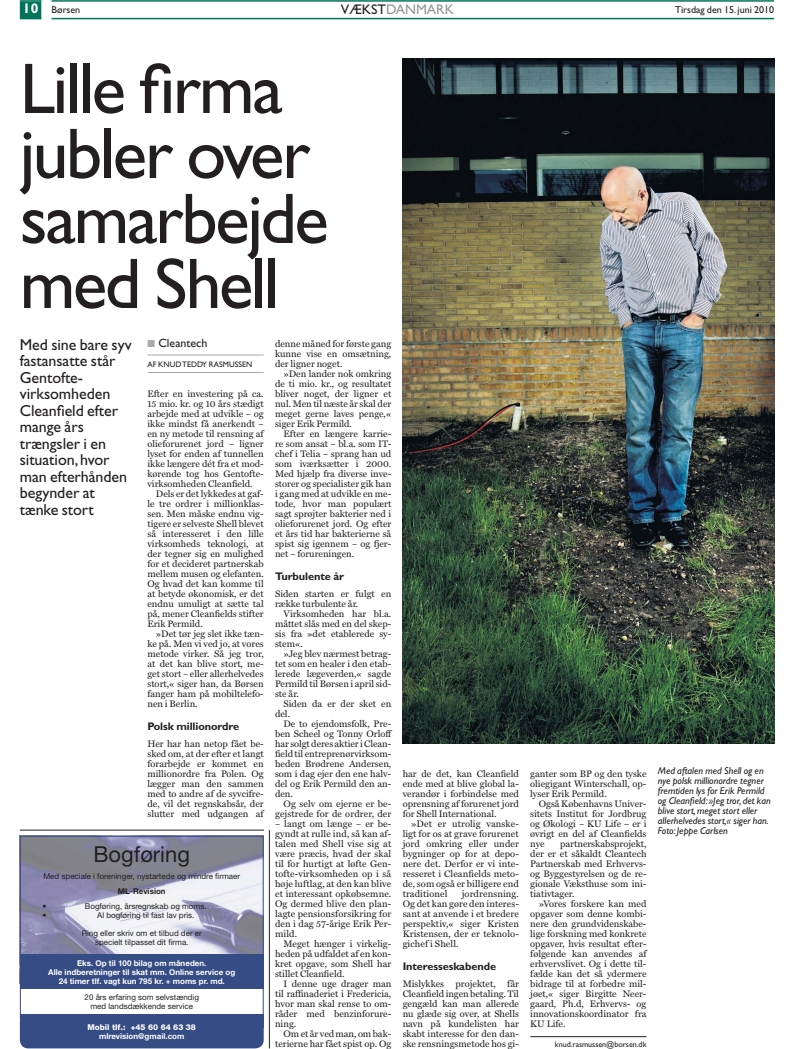
<style>
.page{position:relative;width:794px;height:1049px;background:#fff}
.page>*{position:absolute;margin:0;border:0;box-sizing:border-box;transform-origin:0 0}
.t1{font:72px/65px "Gill Sans";letter-spacing:-.035em;color:#231f20}
.t2{font:22px "Helvetica Neue";color:#231f20}
.t3{font:16px/16.5px "Gill Sans";letter-spacing:-.005em;color:#231f20}
.t4{font:14px "Gill Sans";color:#939598}
.t5{font:12px "Gill Sans";color:#231f20}
.t6{font:700 11px "Gill Sans";letter-spacing:-.01em;color:#231f20}
.t7{font:italic 10px/10px "Gill Sans";color:#231f20}
.t8{font:10px "Gill Sans";color:#231f20}
.t9{font:10px "Zapf Dingbats";color:#a7a9ac}
.t10{font:9.5px/10px "Miller Text";color:#231f20;text-align:justify}
.t11{font:8px/9px "Helvetica Neue";color:#231f20;text-align:center}
.t12{font:700 8px/9px "Helvetica Neue";color:#fff;text-align:center}
.t13{font:8px "Gill Sans";color:#231f20}
.t14{font:800 8px "Helvetica Neue";color:#fff}
.t15{font:700 8px "Helvetica Neue";color:#231f20}
.s1{font-weight:700;font-size:14px;color:#fff}
.s2{color:#231f20}
</style>
<div class="page">
<div style="left:20px;top:2px;width:22px;height:17px;background:#007559"></div>
<hr style="left:20px;top:0;width:754px;height:2px;background:#007559">
<hr style="left:20px;top:18px;width:754px;height:1px;background:#007559">
<div style="left:42px;top:0;width:10px;height:21px;background:#fff"></div>
<hr style="left:147px;top:355px;width:117px;height:1px;background:#a7a9ac">
<hr style="left:147px;top:372px;width:117px;height:1px;background:#a7a9ac">
<hr style="left:530px;top:1036px;width:116px;height:1px;background:#231f20">
<hr style="left:20px;top:830px;width:244px;height:1px;background:#231f20">
<hr style="left:269px;top:830px;width:1px;height:218px;background:#231f20">
<img style="left:403px;top:59px;width:371px;height:685px">
<svg style="left:20px;top:836px;width:244px;height:178px"></svg>
<div style="left:20px;top:954px;width:244px;height:34px;background:#354c84"></div>
<div style="left:20px;top:1014px;width:244px;height:34px;background:#354c84;border-radius:9px"></div>
<div style="left:20px;top:1014px;width:244px;height:13px;background:#354c84"></div>
<p class="t8" style="left:23px;top:6px;width:59px"><span class="s1">10</span> Børsen</p>
<p class="t8" style="left:675px;top:6px;width:101px">Tirsdag den 15. juni 2010</p>
<h3 class="t4" style="left:341px;top:5px;width:114px"><span class="s2">VÆKST</span>DANMARK</h3>
<h1 class="t1" style="left:20px;top:64px;width:310px">Lille firma jubler over samarbejde med Shell</h1>
<h3 class="t3" style="left:20px;top:338px;width:113px">Med sine bare syv fastansatte står<br>Gentofte&shy;virksomheden<br>Cleanfield efter mange års trængsler i en situation, hvor man efterhånden begynder at tænke stort</h3>
<p class="t5" style="left:158px;top:339px;width:50px">Cleantech</p>
<p class="t13" style="left:147px;top:361px;width:106px">AF KNUD TEDDY RASMUSSEN</p>
<p class="t10" style="left:147px;top:389px;width:118px">Efter en investering på ca.<br>15 mio. kr. og 10 års stædigt arbejde med at udvikle – og ikke mindst få anerkendt – en ny metode til rensning af olieforurenet jord – ligner lyset for enden af tunnellen ikke længere dét fra et mod&shy;kørende tog hos Gentofte&shy;virksomheden Cleanfield.</p>
<p class="t10" style="left:147px;top:489px;width:118px;text-indent:9px">Dels er det lykkedes at gaf&shy;le tre ordrer i millionklas&shy;sen. Men måske endnu vig&shy;tigere er selveste Shell blevet så interesseret i den lille virksomheds teknologi, at der tegner sig en mulighed for et decideret partnerskab mellem musen og elefanten.<br>Og hvad det kan komme til at betyde økonomisk, er det endnu umuligt at sætte tal på, mener Cleanfields stifter Erik Permild.</p>
<p class="t10" style="left:147px;top:629px;width:118px;text-indent:9px">»Det tør jeg slet ikke tæn&shy;ke på. Men vi ved jo, at vores metode virker. Så jeg tror, at det kan blive stort, me&shy;get stort – eller allerhelvedes stort,« siger han, da Børsen fanger ham på mobiltelefo&shy;nen i Berlin.</p>
<p class="t6" style="left:147px;top:723px;width:93px">Polsk millionordre</p>
<p class="t10" style="left:147px;top:739px;width:118px">Her har han netop fået be&shy;sked om, at der efter et langt forarbejde er kommet en millionordre fra Polen. Og lægger man den sammen med to andre af de syvcifre&shy;de, vil det regnskabsår, der slutter med udgangen af</p>
<p class="t9" style="left:147px;top:339px;width:9px">■</p>
<p class="t10" style="left:275px;top:339px;width:118px">denne måned for første gang kunne vise en omsætning, der ligner noget.</p>
<p class="t10" style="left:275px;top:369px;width:118px;text-indent:9px">»Den lander nok omkring de ti mio. kr., og resultatet bliver noget, der ligner et nul. Men til næste år skal der meget gerne laves penge,« siger Erik Permild.</p>
<p class="t10" style="left:275px;top:429px;width:118px;text-indent:9px">Efter en længere karrie&shy;re som ansat – bl.a. som IT&shy;chef i Telia – sprang han ud som iværksætter i 2000.<br>Med hjælp fra diverse inve&shy;storer og specialister gik han i gang med at udvikle en me&shy;tode, hvor man populært sagt sprøjter bakterier ned i olieforurenet jord. Og efter et års tid har bakterierne så spist sig igennem – og fjer&shy;net – forureningen.</p>
<p class="t6" style="left:275px;top:573px;width:70px">Turbulente år</p>
<p class="t10" style="left:275px;top:589px;width:118px">Siden starten er fulgt en række turbulente år.</p>
<p class="t10" style="left:275px;top:609px;width:118px;text-indent:9px">Virksomheden har bl.a. måttet slås med en del skep&shy;sis fra »det etablerede sy&shy;stem«.</p>
<p class="t10" style="left:275px;top:649px;width:118px;text-indent:9px">»Jeg blev nærmest betrag&shy;tet som en healer i den etab&shy;lerede lægeverden,« sagde Permild til Børsen i april sid&shy;ste år.</p>
<p class="t10" style="left:275px;top:699px;width:118px;text-indent:9px">Siden da er der sket en del.</p>
<p class="t10" style="left:275px;top:719px;width:118px;text-indent:9px">De to ejendomsfolk, Pre&shy;ben Scheel og Tonny Orloff har solgt deres aktier i Clean&shy;field til entreprenørvirksom&shy;heden Brødrene Andersen, som i dag ejer den ene halv&shy;del og Erik Permild den an&shy;den.</p>
<p class="t10" style="left:275px;top:799px;width:118px;text-align:right">Og selv om ejerne er be&shy;gejstrede for de ordrer, der</p>
<p class="t10" style="left:275px;top:819px;width:118px">– langt om længe – er be&shy;gyndt at rulle ind, så kan af&shy;talen med Shell vise sig at være præcis, hvad der skal til for hurtigt at løfte Gen&shy;tofte-virksomheden op i så høje luftlag, at den kan blive et interessant opkøbsemne.<br>Og dermed blive den plan&shy;lagte pensionsforsikring for den i dag 57-årige Erik Per&shy;mild.</p>
<p class="t10" style="left:275px;top:939px;width:118px;text-indent:9px">Meget hænger i virkelig&shy;heden på udfaldet af en kon&shy;kret opgave, som Shell har stillet Cleanfield.</p>
<p class="t10" style="left:275px;top:979px;width:118px;text-indent:9px">I denne uge drager man til raffinaderiet i Fredericia, hvor man skal rense to om&shy;råder med benzinforure&shy;ning.</p>
<p class="t10" style="left:275px;top:1029px;width:118px;text-align:right">Om et år ved man, om bak&shy;terierne har fået spist op. Og</p>
<h2 class="t2" style="left:93px;top:846px;width:98px">Bogføring</h2>
<p class="t11" style="left:43px;top:872px;width:198px">Med speciale i foreninger, nystartede og mindre firmaer</p>
<p class="t15" style="left:118px;top:888px;width:49px">ML-Revision</p>
<p class="t11" style="left:43px;top:902px;width:5px">•</p>
<p class="t11" style="left:85px;top:902px;width:123px">Bogføring, årsregnskab og moms.</p>
<p class="t11" style="left:43px;top:911px;width:5px">•</p>
<p class="t11" style="left:97px;top:911px;width:99px">Al bogføring til fast lav pris.</p>
<p class="t11" style="left:82px;top:929px;width:122px">Ring eller skriv om et tilbud der er specielt tilpasset dit firma.</p>
<p class="t12" style="left:48px;top:959px;width:189px">Eks. Op til 100 bilag om måneden.<br>Alle indberetninger til skat mm. Online service og<br>24 timer tlf. vagt kun 795 kr. + moms pr. md.</p>
<p class="t11" style="left:85px;top:993px;width:116px">20 års erfaring som selvstændig med landsdækkende service</p>
<p class="t14" style="left:88px;top:1024px;width:110px">Mobil tlf.: +45 60 64 63 38</p>
<p class="t12" style="left:99px;top:1032px;width:87px">mlrevision@gmail.com</p>
<p class="t10" style="left:403px;top:769px;width:118px">har de det, kan Cleanfield ende med at blive global la&shy;verandør i forbindelse med oprensning af forurenet jord for Shell International.</p>
<p class="t10" style="left:403px;top:819px;width:118px;text-indent:9px">»Det er utrolig vanske&shy;ligt for os at grave forurenet jord omkring eller under bygninger op for at depo&shy;nere det. Derfor er vi inte&shy;resseret i Cleanfields meto&shy;de, som også er billigere end traditionel</p>
<p class="t10" style="left:403px;top:889px;width:118px;text-indent:59px">jordrensning.<br>Og det kan gøre den interes&shy;sant at anvende i et bredere perspektiv,« siger Kristen Kristensen, der er teknolo&shy;gichef i Shell.</p>
<p class="t6" style="left:403px;top:963px;width:95px">Interesseskabende</p>
<p class="t10" style="left:403px;top:979px;width:118px">Mislykkes projektet, får Cleanfield ingen betaling. Til gengæld kan man allerede nu glæde sig over, at Shells navn på kundelisten har skabt interesse for den dan&shy;ske rensningsmetode hos gi-</p>
<p class="t10" style="left:530px;top:769px;width:118px">ganter som BP og den tyske oliegigant Winterschall, op&shy;lyser Erik Permild.</p>
<p class="t10" style="left:530px;top:799px;width:118px;text-indent:9px">Også Københavns Univer&shy;sitets Institut for Jordbrug og Økologi – KU Life – er i øvrigt en del af Cleanfields nye</p>
<p class="t10" style="left:530px;top:839px;width:118px;text-indent:30px">partnerskabsprojekt, der er et såkaldt Cleantech Partnerskab med Erhvervs&shy;og Byggestyrelsen og de re&shy;gionale Væksthuse som ini&shy;tiativtager.</p>
<p class="t10" style="left:530px;top:899px;width:118px;text-indent:9px">»Vores forskere kan med opgaver som denne kombi&shy;nere den grundvidenskabe&shy;lige forskning med konkrete opgaver, hvis resultat efter&shy;følgende kan anvendes af erhvervslivet. Og i dette til&shy;fælde kan det så ydermere bidrage til at forbedre mil&shy;jøet,« siger Birgitte Neer&shy;gaard, Ph.d, Erhvervs- og innovationskoordinator fra KU Life.</p>
<p class="t13" style="left:555px;top:1041px;width:93px">knud.rasmussen@borsen.dk</p>
<p class="t7" style="left:658px;top:767px;width:114px">Med aftalen med Shell og en nye polsk millionordre tegner fremtiden lys for Erik Permild og Cleanfield: »Jeg tror, det kan blive stort, meget stort eller allerhelvedes stort,« siger han.<br>Foto: Jeppe Carlsen</p>
</div>
